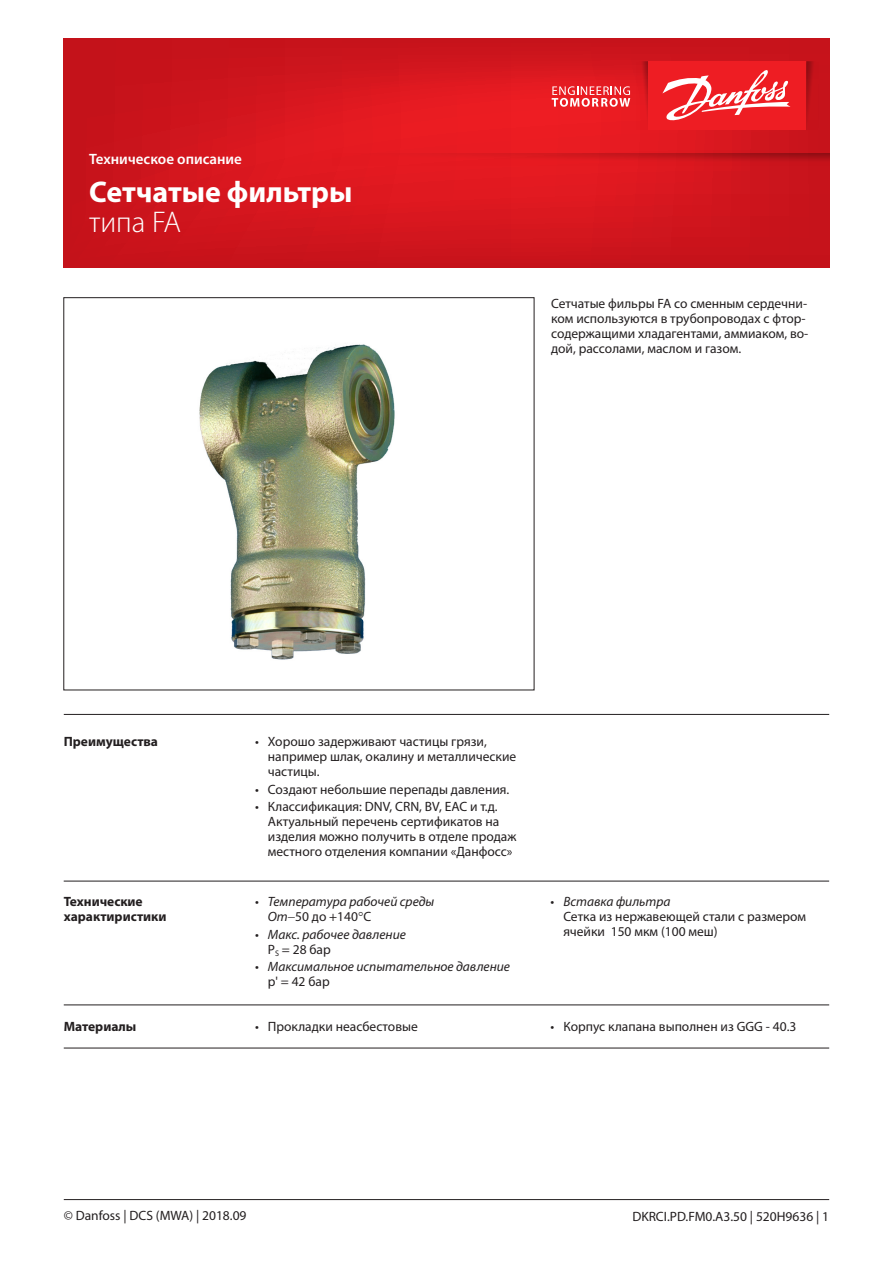
<style>
.page{position:relative;width:893px;height:1263px;background:#fff}
.page>*{position:absolute;margin:0;border:0;box-sizing:border-box;transform-origin:0 0}
.t1{font:700 30px "Myriad Pro";color:#fff}
.t2{font:300 30px "Myriad Pro";letter-spacing:-.005em;color:#fff}
.t3{font:600 15px "Myriad Pro";color:#fff}
.t4{font:13.5px/15px "Myriad Pro";color:#231f20}
.t5{font:italic 13.5px/15px "Myriad Pro";color:#231f20}
.t6{font:700 13.5px/15px "Myriad Pro";color:#231f20}
.s1{font-style:normal}
.s2{font-style:italic}
</style>
<div class="page">
<hr style="left:64px;top:714px;width:765px;height:1px;background:#231f20">
<svg style="left:64px;top:38px;width:765px;height:230px;background:#d3151d"></svg>
<svg style="left:806px;top:61px;width:13px;height:69px"></svg>
<svg style="left:636px;top:61px;width:12px;height:69px"></svg>
<div style="left:648px;top:61px;width:158px;height:69px;background:#ee1d23"></div>
<svg style="left:552px;top:86px;width:78px;height:21px;background:#f0696d"></svg>
<svg style="left:662px;top:70px;width:128px;height:51px"></svg>
<svg style="left:332px;top:153px;width:497px;height:13px;background:#d4171d"></svg>
<hr style="left:64px;top:1199px;width:765px;height:1px;background:#231f20">
<img style="left:199px;top:344px;width:196px;height:316px">
<hr style="left:64px;top:881px;width:765px;height:1px;background:#231f20">
<hr style="left:64px;top:1004px;width:765px;height:1px;background:#231f20">
<hr style="left:64px;top:1048px;width:765px;height:1px;background:#231f20">
<p class="t3" style="left:89px;top:151px;width:154px">Техническое описание</p>
<h1 class="t1" style="left:89px;top:175px;width:265px">Сетчатые фильтры</h1>
<h1 class="t2" style="left:89px;top:206px;width:93px">типа FA</h1>
<p class="t4" style="left:551px;top:296px;width:259px">Сетчатые фильры FA со сменным сердечни&shy;ком используются в трубопроводах с фтор&shy;содержащими хладагентами, аммиаком, во&shy;дой, рассолами, маслом и газом.</p>
<p class="t6" style="left:64px;top:734px;width:96px">Преимущества</p>
<p class="t4" style="left:268px;top:735px;width:250px;text-indent:-13px">• Хорошо задерживают частицы грязи, например шлак, окалину и металлические частицы.</p>
<p class="t4" style="left:255px;top:782px;width:256px">• Создают небольшие перепады давления.</p>
<p class="t4" style="left:268px;top:799px;width:250px;text-indent:-13px">• Классификация: DNV, CRN, BV, EAC и т.д.<br>Актуальный перечень сертификатов на изделия можно получить в отделе продаж местного отделения компании «Данфосс»</p>
<p class="t6" style="left:64px;top:894px;width:104px">Технические характиристики</p>
<p class="t5" style="left:268px;top:895px;width:168px;text-indent:-13px"><span class="s1">•</span> Температура рабочей среды<br>От−<span class="s1">50 до +140 C</span></p>
<p class="t5" style="left:268px;top:927px;width:140px;text-indent:-13px"><span class="s1">•</span> Макс. рабочее давление<br><span class="s1">P</span><sub>S</sub> <span class="s1">= 28 бар</span></p>
<p class="t5" style="left:268px;top:959px;width:244px;text-indent:-13px"><span class="s1">•</span> Максимальное испытательное давление <span class="s1">p' = 42 бар</span></p>
<p class="t4" style="left:563px;top:894px;width:244px;text-indent:-13px">• <span class="s2">Вставка фильтра<br></span>Сетка из нержавеющей стали с размером ячейки 150 мкм (100 меш)</p>
<p class="t6" style="left:64px;top:1019px;width:74px">Материалы</p>
<p class="t4" style="left:255px;top:1019px;width:164px">• Прокладки неасбестовые</p>
<p class="t4" style="left:551px;top:1019px;width:247px">• Корпус клапана выполнен из GGG - 40.3</p>
<p class="t4" style="left:64px;top:1209px;width:184px">© Danfoss | DCS (MWA) | 2018.09</p>
<p class="t4" style="left:632px;top:1209px;width:198px">DKRCI.PD.FM0.A3.50 | 520H9636 | 1</p>
</div>
